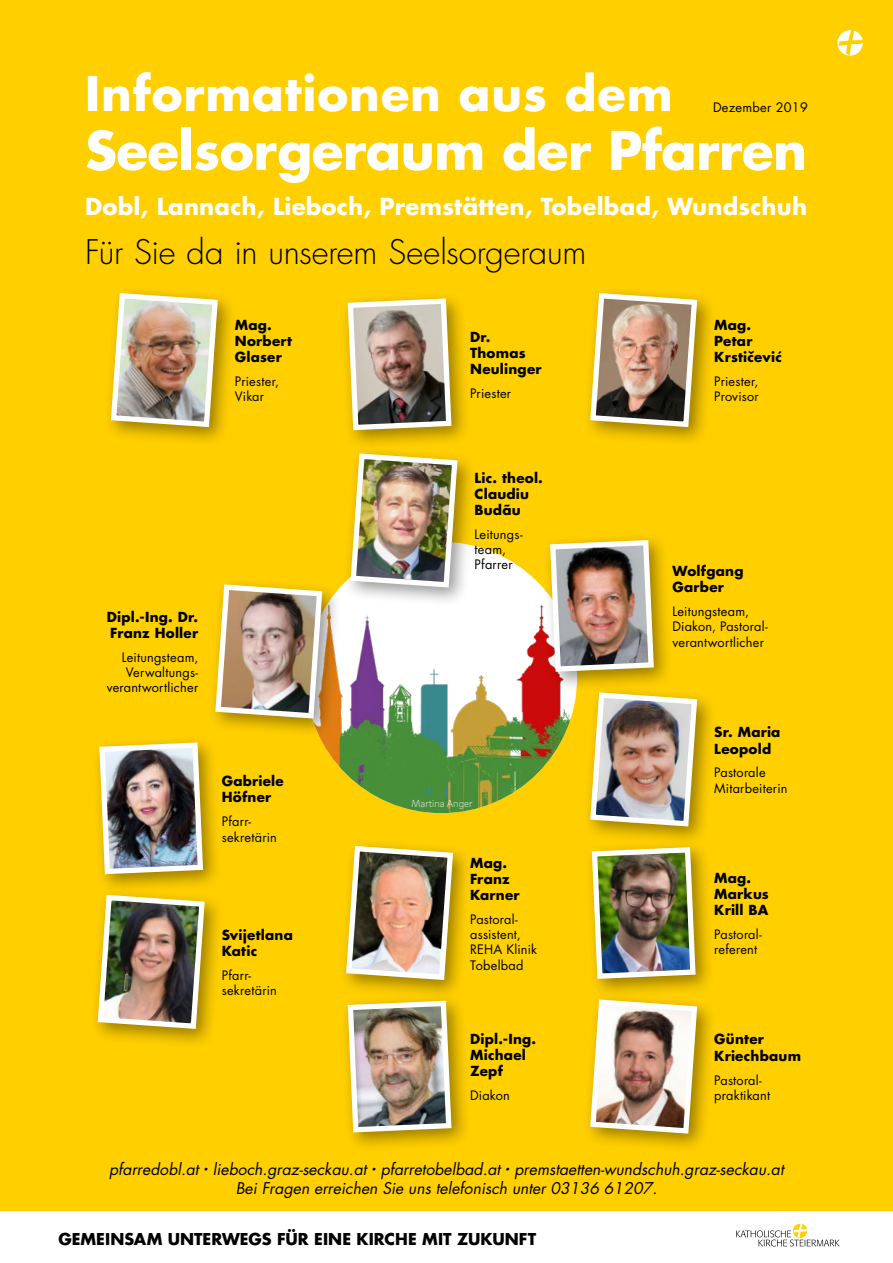
<style>
.page{position:relative;width:893px;height:1263px;background:#fff}
.page>*{position:absolute;margin:0;border:0;box-sizing:border-box;transform-origin:0 0}
.t1{font:700 51.75px "Futura Std";letter-spacing:-.01em;color:#fff}
.t2{font:700 46.5px "Futura Std";letter-spacing:.02em;color:#fff}
.t3{font:300 33px "Futura Std";letter-spacing:-.01em;color:#000}
.t4{font:700 22.8px "Futura Std";letter-spacing:.01em;color:#fff}
.t5{font:700 15.9px "Futura Std";letter-spacing:.005em;color:#000}
.t6{font:italic 15.75px/18.9px "Futura Std";color:#000;text-align:center}
.t7{font:700 13.5px/16.2px "Futura Std";letter-spacing:.015em;color:#000}
.t8{font:700 13.5px "Futura PRO";letter-spacing:.015em;color:#000}
.t9{font:12.75px/15.3px "Futura Std";letter-spacing:.015em;color:#000}
.t10{font:200 10.5px "Brix Sans";color:#fff}
</style>
<div class="page">
<div style="left:0;top:0;width:893px;height:1212px;background:#ffcf00"></div>
<svg style="left:837px;top:30px;width:26px;height:26px"></svg>
<svg style="left:736px;top:1224px;width:104px;height:22px"></svg>
<img style="left:306px;top:542px;width:271px;height:271px;border-radius:136px">
<div style="left:103px;top:285px;width:134px;height:162px;background:#000;opacity:.4"></div>
<img style="left:108px;top:290px;width:113px;height:140px">
<div style="left:207px;top:577px;width:135px;height:161px;background:#000;opacity:.4"></div>
<img style="left:213px;top:582px;width:112px;height:139px">
<div style="left:343px;top:446px;width:134px;height:161px;background:#000;opacity:.4"></div>
<img style="left:348px;top:451px;width:112px;height:139px">
<div style="left:542px;top:532px;width:131px;height:160px;background:#000;opacity:.4"></div>
<img style="left:547px;top:537px;width:110px;height:137px">
<div style="left:340px;top:291px;width:131px;height:159px;background:#000;opacity:.4"></div>
<img style="left:345px;top:296px;width:109px;height:137px">
<div style="left:582px;top:285px;width:135px;height:162px;background:#000;opacity:.4"></div>
<img style="left:587px;top:290px;width:113px;height:140px">
<div style="left:91px;top:735px;width:132px;height:159px;background:#000;opacity:.4"></div>
<img style="left:97px;top:740px;width:109px;height:137px">
<div style="left:582px;top:992px;width:135px;height:161px;background:#000;opacity:.4"></div>
<img style="left:587px;top:999px;width:113px;height:137px">
<div style="left:584px;top:839px;width:131px;height:160px;background:#000;opacity:.4"></div>
<img style="left:589px;top:846px;width:109px;height:135px">
<div style="left:582px;top:685px;width:135px;height:161px;background:#000;opacity:.4"></div>
<img style="left:587px;top:689px;width:113px;height:140px">
<div style="left:338px;top:838px;width:135px;height:162px;background:#000;opacity:.4"></div>
<img style="left:343px;top:843px;width:113px;height:140px">
<div style="left:340px;top:993px;width:131px;height:159px;background:#000;opacity:.4"></div>
<img style="left:345px;top:998px;width:109px;height:137px">
<div style="left:90px;top:887px;width:134px;height:162px;background:#000;opacity:.4"></div>
<img style="left:95px;top:892px;width:112px;height:140px">
<h2 class="t2" style="left:85px;top:63px;width:589px">Informationen aus dem</h2>
<h1 class="t1" style="left:85px;top:116px;width:724px">Seelsorgeraum der Pfarren</h1>
<h3 class="t4" style="left:85px;top:191px;width:724px">Dobl, Lannach, Lieboch, Premstätten, Tobelbad, Wundschuh</h3>
<p class="t9" style="left:713px;top:99px;width:96px">Dezember 2019</p>
<h3 class="t3" style="left:85px;top:232px;width:503px">Für Sie da in unserem Seelsorgeraum</h3>
<p class="t7" style="left:235px;top:316px;width:59px">Mag.<br>Norbert<br>Glaser</p>
<p class="t9" style="left:235px;top:374px;width:46px">Priester,<br>Vikar</p>
<p class="t7" style="left:107px;top:608px;width:93px">Dipl.-Ing. Dr.<br>Franz Holler</p>
<p class="t9" style="left:107px;top:649px;width:93px;text-align:right">Leitungsteam,<br>Verwaltungs&shy;verantwortlicher</p>
<p class="t7" style="left:222px;top:773px;width:64px">Gabriele<br>Höfner</p>
<p class="t9" style="left:222px;top:814px;width:57px">Pfarr&shy;sekretärin</p>
<p class="t7" style="left:222px;top:926px;width:73px">Svijetlana<br>Katic</p>
<p class="t9" style="left:222px;top:967px;width:57px">Pfarr&shy;sekretärin</p>
<p class="t7" style="left:470px;top:328px;width:73px">Dr.<br>Thomas<br>Neulinger</p>
<p class="t9" style="left:470px;top:386px;width:43px">Priester</p>
<p class="t7" style="left:475px;top:469px;width:70px">Lic. theol.<br>Claudiu<br>Budãu</p>
<p class="t9" style="left:475px;top:527px;width:50px">Leitungs&shy;team,<br>Pfarrer</p>
<p class="t10" style="left:411px;top:797px;width:62px">Martina Anger</p>
<p class="t7" style="left:470px;top:854px;width:51px">Mag.<br>Franz<br>Karner</p>
<p class="t9" style="left:470px;top:911px;width:68px">Pastoral&shy;assistent,<br>REHA Klinik<br>Tobelbad</p>
<p class="t7" style="left:470px;top:1031px;width:68px">Dipl.-Ing.<br>Michael<br>Zepf</p>
<p class="t9" style="left:470px;top:1088px;width:41px">Diakon</p>
<p class="t7" style="left:714px;top:316px;width:40px">Mag.<br>Petar</p>
<p class="t8" style="left:714px;top:348px;width:69px">Krstičević</p>
<p class="t9" style="left:714px;top:374px;width:46px">Priester,<br>Provisor</p>
<p class="t7" style="left:672px;top:563px;width:73px">Wolfgang<br>Garber</p>
<p class="t9" style="left:672px;top:604px;width:97px">Leitungsteam,<br>Diakon, Pastoral&shy;verantwortlicher</p>
<p class="t7" style="left:714px;top:724px;width:68px">Sr. Maria<br>Leopold</p>
<p class="t9" style="left:714px;top:765px;width:75px">Pastorale<br>Mitarbeiterin</p>
<p class="t7" style="left:714px;top:869px;width:56px">Mag.<br>Markus<br>Krill BA</p>
<p class="t9" style="left:714px;top:927px;width:49px">Pastoral&shy;referent</p>
<p class="t7" style="left:714px;top:1031px;width:88px">Günter<br>Kriechbaum</p>
<p class="t9" style="left:714px;top:1072px;width:57px">Pastoral&shy;praktikant</p>
<p class="t6" style="left:109px;top:1160px;width:676px">pfarredobl.at <sup>•</sup> lieboch.graz-seckau.at <sup>•</sup> pfarretobelbad.at <sup>•</sup> premstaetten-wundschuh.graz-seckau.at<br>Bei Fragen erreichen Sie uns telefonisch unter 03136 61207.</p>
<p class="t5" style="left:58px;top:1228px;width:479px">GEMEINSAM UNTERWEGS FÜR EINE KIRCHE MIT ZUKUNFT</p>
</div>
